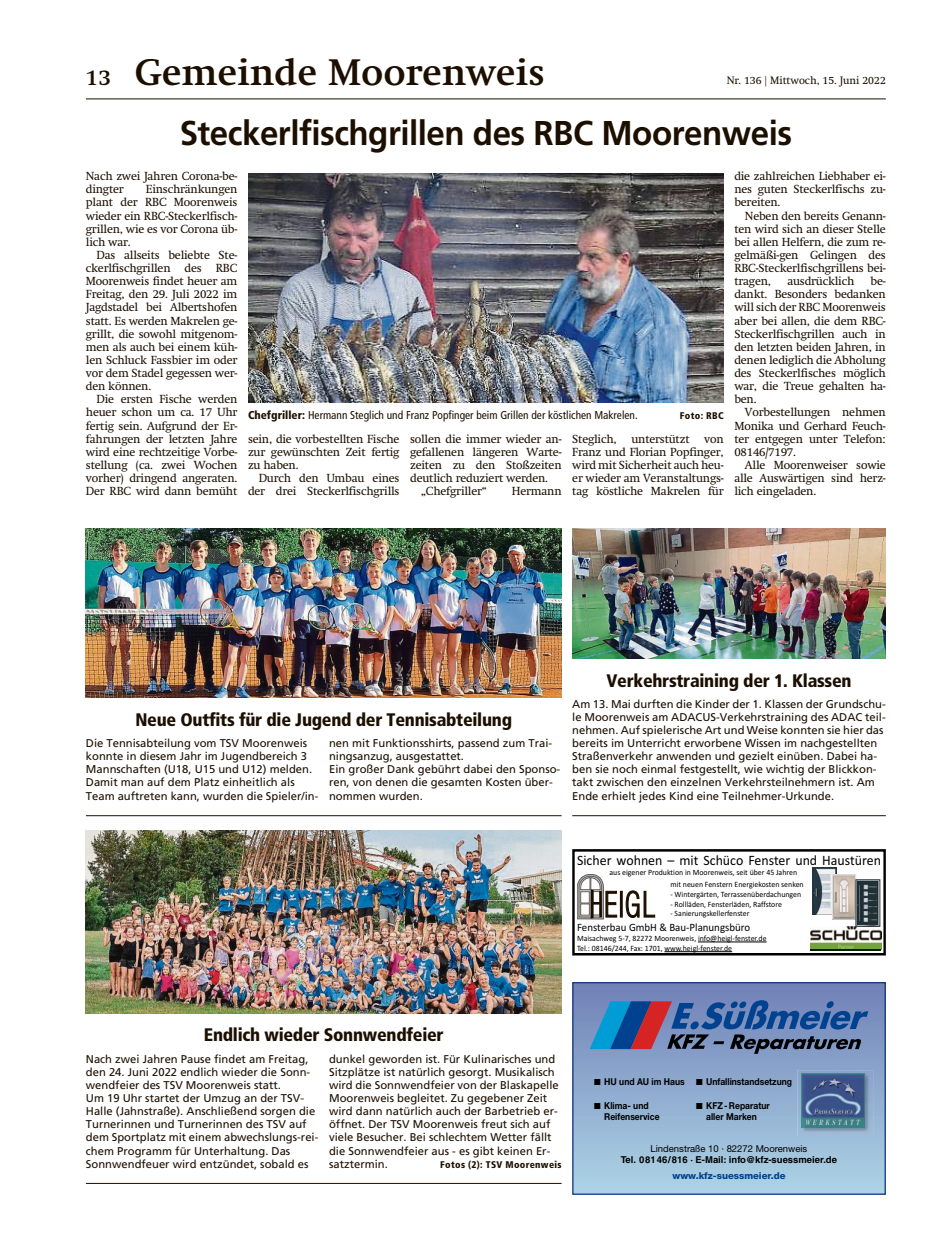
<style>
.page{position:relative;width:939px;height:1248px;background:#fff}
.page>*{position:absolute;margin:0;border:0;box-sizing:border-box;transform-origin:0 0}
.t1{font:700 36.25px "Swift";letter-spacing:.01em;color:#1c0f00}
.t2{font:700 34.38px "Frutiger";letter-spacing:-.015em;color:#1c0f00;scale:.96 1}
.t3{font:900 condensed 18.12px "Frutiger";letter-spacing:-.015em;color:#1c0f00}
.t4{font:14.38px "Calibri";color:#000}
.t5{font:11.62px/13.1px "Swift";letter-spacing:-.015em;color:#1c0f00;text-align:justify}
.t6{font:condensed 11.38px "Frutiger";color:#1c0f00}
.t7{font:11.25px/13.1px "Frutiger";color:#1c0f00}
.t8{font:11.25px "Calibri";color:#000}
.t9{font:10.62px "Swift";color:#1c0f00}
.t10{font:900 condensed 9.75px "Frutiger";letter-spacing:.03em;color:#1c0f00}
.t11{font:700 9.5px/11.4px "Helvetica Neue";color:#000;scale:.9 1}
.t12{font:700 9.5px "Helvetica";color:#000}
.t13{font:9.5px "Helvetica Neue";color:#000}
.t14{font:800 9.5px "Helvetica Neue";color:#00428f}
.t15{font:8.12px/12.5px "Calibri";color:#000}
.s1{font-size:21.25px}
.s2{font-weight:900}
</style>
<div class="page">
<div style="left:572px;top:849px;width:314px;height:106px;border:2px solid #000"></div>
<img style="left:811px;top:926px;width:70px;height:23px">
<img style="left:812px;top:867px;width:24px;height:47px">
<img style="left:834px;top:876px;width:20px;height:41px">
<div style="left:832px;top:874px;width:24px;height:45px;border:1px solid #dedede"></div>
<img style="left:858px;top:881px;width:20px;height:43px">
<div style="left:856px;top:879px;width:24px;height:47px;border:1px solid #21303b"></div>
<hr style="left:811px;top:949px;width:70px;height:1px;background:#002100">
<svg style="left:577px;top:874px;width:40px;height:45px"></svg>
<div style="left:620px;top:891px;width:3px;height:26px;border:1px solid #1c0f00"></div>
<svg style="left:626px;top:890px;width:29px;height:27px"></svg>
<hr style="left:698px;top:941px;width:69px;height:1px;background:#000">
<hr style="left:664px;top:951px;width:68px;height:1px;background:#000">
<svg style="left:574px;top:983px;width:310px;height:209px;background:#93b1d2"></svg>
<img style="left:798px;top:1069px;width:75px;height:66px">
<img style="left:801px;top:1073px;width:63px;height:54px">
<svg style="left:590px;top:1000px;width:278px;height:53px;background:#526c9b"></svg>
<div style="left:572px;top:981px;width:314px;height:213px;border:1px solid #123378"></div>
<hr style="left:86px;top:99px;width:800px;height:1px;background:#1c0f00">
<img style="left:248px;top:174px;width:476px;height:228px">
<hr style="left:572px;top:815px;width:314px;height:1px;background:#1c0f00">
<img style="left:572px;top:528px;width:314px;height:130px">
<hr style="left:86px;top:1182px;width:476px;height:1px;background:#1c0f00">
<img style="left:86px;top:830px;width:476px;height:183px">
<hr style="left:86px;top:815px;width:476px;height:1px;background:#1c0f00">
<img style="left:86px;top:528px;width:476px;height:169px">
<h1 class="t1" style="left:86px;top:59px;width:460px"><span class="s1">13</span> Gemeinde Moorenweis</h1>
<p class="t9" style="left:727px;top:77px;width:161px">Nr. 136 | Mittwoch, 15. Juni 2022</p>
<h2 class="t2" style="left:180px;top:121px;width:639px">Steckerlfischgrillen des RBC Moorenweis</h2>
<p class="t5" style="left:734px;top:171px;width:153px">die zahlreichen Liebhaber ei&shy;nes guten Steckerlfischs zu&shy;bereiten.</p>
<p class="t5" style="left:734px;top:210px;width:153px;text-indent:11px">Neben den bereits Genann&shy;ten wird sich an dieser Stelle bei allen Helfern, die zum re&shy;gelmäßi-gen Gelingen des RBC-Steckerlfischgrillens bei&shy;tragen,</p>
<p class="t5" style="left:86px;top:171px;width:153px">Nach zwei Jahren Corona-be&shy;dingter</p>
<p class="t5" style="left:86px;top:184px;width:153px;text-indent:60px">Einschränkungen plant der RBC Moorenweis wieder ein RBC-Steckerlfisch&shy;grillen, wie es vor Corona üb&shy;lich war.</p>
<p class="t5" style="left:86px;top:249px;width:153px;text-indent:11px">Das allseits beliebte Ste&shy;ckerlfischgrillen des RBC Moorenweis findet heuer am Freitag, den 29. Juli 2022 im Jagdstadel bei Albertshofen statt. Es werden Makrelen ge&shy;grillt, die sowohl mitgenom&shy;men als auch bei einem küh&shy;len Schluck Fassbier im oder vor dem Stadel gegessen wer&shy;den können.</p>
<p class="t5" style="left:86px;top:394px;width:153px;text-indent:11px">Die ersten Fische werden heuer schon um ca. 17 Uhr fertig sein. Aufgrund der Er&shy;fahrungen der letzten Jahre wird eine rechtzeitige Vorbe&shy;stellung (ca. zwei Wochen vorher) dringend angeraten.<br>Der RBC wird dann bemüht</p>
<p class="t5" style="left:734px;top:276px;width:153px;text-indent:136px">be&shy;dankt. Besonders bedanken will sich der RBC Moorenweis aber bei allen, die dem RBC-Steckerlfischgrillen auch in den letzten beiden Jahren, in denen lediglich die Abholung des Steckerlfisches möglich war, die Treue gehalten ha&shy;ben.</p>
<p class="t5" style="left:734px;top:407px;width:153px;text-indent:11px">Vorbestellungen nehmen Monika und Gerhard Feuch&shy;ter entgegen unter Telefon:<br>08146/7197.</p>
<p class="t5" style="left:734px;top:459px;width:153px;text-indent:11px">Alle Moorenweiser sowie alle Auswärtigen sind herz&shy;lich eingeladen.</p>
<p class="t5" style="left:787px;top:276px;width:68px">ausdrücklich</p>
<p class="t6" style="left:248px;top:411px;width:391px"><span class="s2">Chefgriller:</span> Hermann Steglich und Franz Popfinger beim Grillen der köstlichen Makrelen.</p>
<p class="t10" style="left:680px;top:412px;width:45px">Foto: RBC</p>
<p class="t5" style="left:248px;top:433px;width:153px">sein, die vorbestellten Fische zur gewünschten Zeit fertig zu haben.</p>
<p class="t5" style="left:248px;top:473px;width:153px;text-align:right">Durch den Umbau eines der drei Steckerlfischgrills</p>
<p class="t5" style="left:410px;top:433px;width:153px">sollen die immer wieder an-</p>
<p class="t5" style="left:410px;top:446px;width:153px">gefallenen längeren Warte-</p>
<p class="t5" style="left:410px;top:459px;width:153px">zeiten zu den Stoßzeiten</p>
<p class="t5" style="left:410px;top:473px;width:139px">deutlich reduziert werden.</p>
<p class="t5" style="left:421px;top:486px;width:68px">„Chefgriller“</p>
<p class="t5" style="left:512px;top:486px;width:51px">Hermann</p>
<p class="t5" style="left:572px;top:433px;width:46px">Steglich,</p>
<p class="t5" style="left:631px;top:433px;width:60px">unterstützt</p>
<p class="t5" style="left:572px;top:433px;width:153px;text-indent:132px">von Franz und Florian Popfinger, wird mit Sicherheit auch heu&shy;er wieder am Veranstaltungs&shy;tag köstliche Makrelen für</p>
<h3 class="t3" style="left:135px;top:713px;width:378px">Neue Outfits für die Jugend der Tennisabteilung</h3>
<p class="t7" style="left:86px;top:737px;width:234px">Die Tennisabteilung vom TSV Moorenweis konnte in diesem Jahr im Jugendbereich 3<br>Mannschaften (U18, U15 und U12) melden.<br>Damit man auf dem Platz einheitlich als Team auftreten kann, wurden die Spieler/in-</p>
<p class="t7" style="left:329px;top:737px;width:233px">nen mit Funktionsshirts, passend zum Trai&shy;ningsanzug, ausgestattet.<br>Ein großer Dank gebührt dabei den Sponso&shy;ren, von denen die gesamten Kosten über&shy;nommen wurden.</p>
<h3 class="t3" style="left:607px;top:673px;width:247px">Verkehrstraining der 1. Klassen</h3>
<p class="t7" style="left:572px;top:698px;width:315px">Am 13. Mai durften die Kinder der 1. Klassen der Grundschu&shy;le Moorenweis am ADACUS-Verkehrstraining des ADAC teil&shy;nehmen. Auf spielerische Art und Weise konnten sie hier das bereits im Unterricht erworbene Wissen im nachgestellten Straßenverkehr anwenden und gezielt einüben. Dabei ha&shy;ben sie noch einmal festgestellt, wie wichtig der Blickkon&shy;takt zwischen den einzelnen Verkehrsteilnehmern ist. Am Ende erhielt jedes Kind eine Teilnehmer-Urkunde.</p>
<p class="t4" style="left:577px;top:855px;width:305px">Sicher wohnen – mit Schüco Fenster und Haustüren</p>
<p class="t15" style="left:670px;top:866px;width:135px;text-indent:-61px">aus eigener Produktion in Moorenweis, seit über 45 Jahren mit neuen Fenstern Energiekosten senken</p>
<p class="t15" style="left:670px;top:888px;width:132px">- Wintergärten, Terrassenüberdachungen</p>
<p class="t15" style="left:670px;top:898px;width:113px">- Rollläden, Fensterläden, Raffstore</p>
<p class="t15" style="left:670px;top:908px;width:81px">- Sanierungskellerfenster</p>
<p class="t8" style="left:577px;top:923px;width:175px">Fensterbau GmbH &amp; Bau-Planungsbüro</p>
<p class="t15" style="left:577px;top:933px;width:191px;line-height:9.8px">Maisachweg 5-7, 82272 Moorenweis, info@heigl-fenster.de<br>Tel.: 08146/244, Fax: 1701, www.heigl-fenster.de</p>
<h3 class="t3" style="left:204px;top:1028px;width:241px">Endlich wieder Sonnwendfeier</h3>
<p class="t7" style="left:329px;top:1053px;width:231px">dunkel geworden ist. Für Kulinarisches und Sitzplätze ist natürlich gesorgt. Musikalisch wird die Sonnwendfeier von der Blaskapelle Moorenweis begleitet. Zu gegebener Zeit wird dann natürlich auch der Barbetrieb er&shy;öffnet. Der TSV Moorenweis freut sich auf viele Besucher. Bei schlechtem Wetter fällt die Sonnwendfeier aus - es gibt keinen Er&shy;satztermin.</p>
<p class="t7" style="left:86px;top:1053px;width:234px">Nach zwei Jahren Pause findet am Freitag, den 24. Juni 2022 endlich wieder die Sonn&shy;wendfeier des TSV Moorenweis statt.<br>Um 19 Uhr startet der Umzug an der TSV-Halle (Jahnstraße). Anschließend sorgen die Turnerinnen und Turnerinnen des TSV auf dem Sportplatz mit einem abwechslungs-rei&shy;chem Programm für Unterhaltung. Das Sonnwendfeuer wird entzündet, sobald es</p>
<p class="t10" style="left:440px;top:1160px;width:123px">Fotos (2): TSV Moorenweis</p>
<p class="t11" style="left:594px;top:1077px;width:102px">■ HU und AU im Haus</p>
<p class="t11" style="left:604px;top:1100px;width:63px;text-indent:-10px">■ Klima- und<br>Reifenservice</p>
<p class="t11" style="left:696px;top:1077px;width:108px">■ Unfallinstandsetzung</p>
<p class="t11" style="left:696px;top:1100px;width:83px;text-align:center">■ KFZ-Reparatur aller Marken</p>
<p class="t13" style="left:651px;top:1142px;width:158px">Lindenstraße 10 · 82272 Moorenweis</p>
<p class="t12" style="left:621px;top:1153px;width:218px">Tel. 08146/816 · E-Mail: info@kfz-suessmeier.de</p>
<p class="t14" style="left:672px;top:1169px;width:115px">www.kfz-suessmeier.de</p>
</div>
